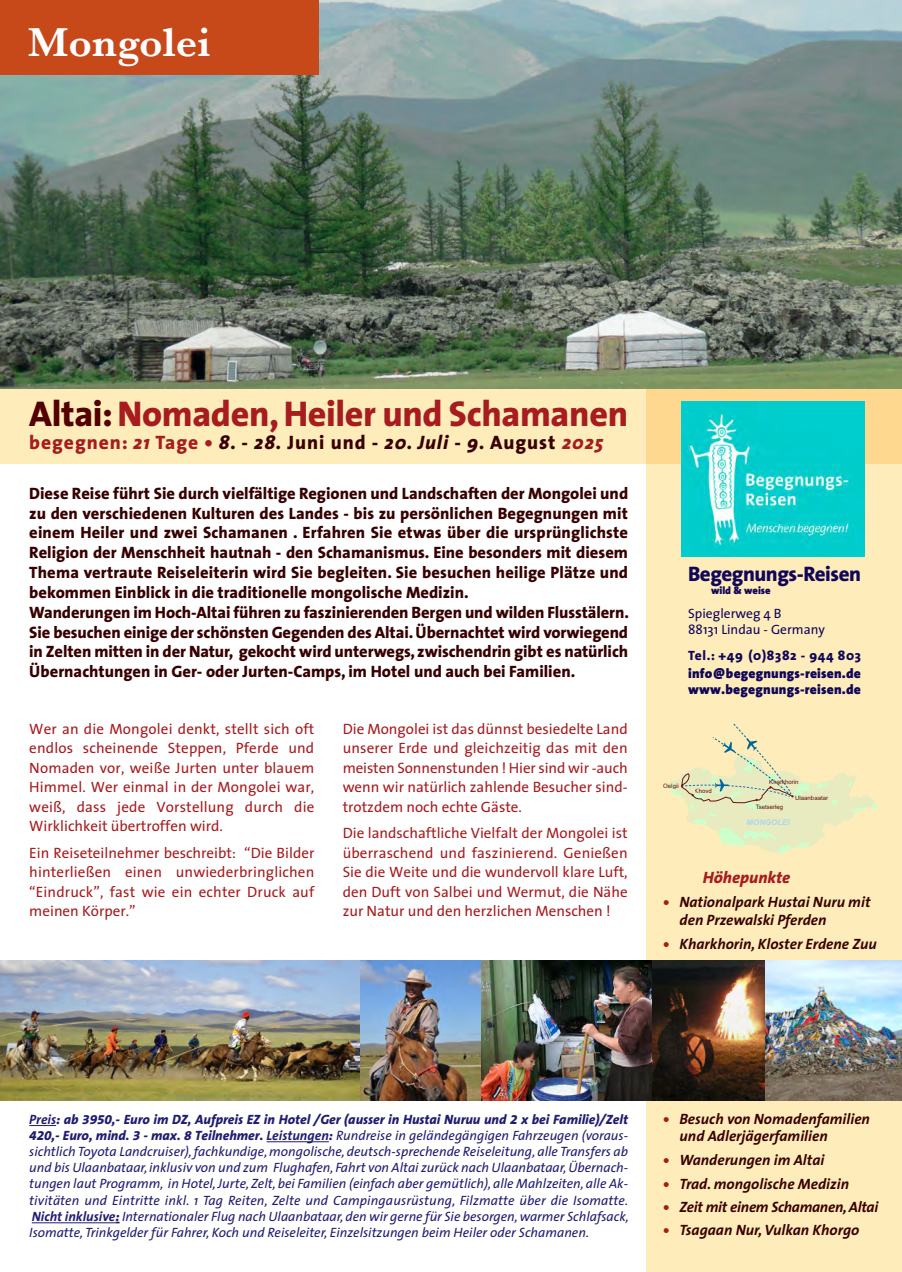
<style>
.page{position:relative;width:902px;height:1272px;background:#fff}
.page>*{position:absolute;margin:0;border:0;box-sizing:border-box;transform-origin:0 0}
.t1{font:600 42px "Baskerville";color:#fff}
.t2{font:800 36px "The Sans";letter-spacing:-.01em;color:#a61c1f}
.t3{font:800 21px "The Sans";letter-spacing:-.02em;color:#110658}
.t4{font:italic 800 19.5px "The Sans";letter-spacing:.05em;color:#380000}
.t5{font:800 16.5px/19.8px "The Sans";color:#380000;text-align:justify}
.t6{font:italic 800 16.5px "The Sans";color:#a61c1f}
.t7{font:15px/19.5px "The Sans Plain";color:#a61c1f;text-align:justify}
.t8{font:italic 700 15px "The Sans";color:#380000}
.t9{font:italic 700 15px "The Sans";letter-spacing:-.02em;color:#380000}
.t10{font:italic 13.5px/16.2px "The Sans";color:#201c70;text-align:justify}
.t11{font:900 13.5px "The Sans B9";letter-spacing:.015em;color:#110658}
.t12{font:13.5px "The Sans Plain";color:#110658}
.t13{font:800 13.5px "The Sans";letter-spacing:.05em;color:#110658}
.t14{font:900 10.5px "The Sans B9";color:#110658}
.t15{font:italic 700 7.8px "Arial";color:#acd7ea}
.t16{font:6px "Arial";color:#65140e}
.s1{color:#520000}
.s2{font-style:normal;color:#a61c1f}
.s3{color:#a61c1f}
.s4{font-style:normal}
.s5{font-weight:800;font-style:normal;color:#a61c1f}
.s6{font-weight:700}
.s7{font-family:"The Sans B8";font-weight:800}
</style>
<div class="page">
<div style="left:0;top:387px;width:897px;height:76px;background:#feedbb"></div>
<svg style="left:29px;top:1125px;width:27px;height:1px"></svg>
<hr style="left:266px;top:1141px;width:63px;height:1px;background:#201c70">
<hr style="left:32px;top:1222px;width:83px;height:1px;background:#201c70">
<div style="left:646px;top:462px;width:255px;height:809px;background:#feedbb"></div>
<img style="left:764px;top:960px;width:137px;height:140px">
<img style="left:480px;top:960px;width:284px;height:140px">
<img style="left:360px;top:960px;width:120px;height:140px">
<svg style="left:667px;top:723px;width:210px;height:131px"></svg>
<div style="left:646px;top:387px;width:255px;height:76px;background:#fed88f"></div>
<img style="left:0;top:0;width:901px;height:388px">
<div style="left:0;top:0;width:318px;height:75px;background:#c74919"></div>
<img style="left:0;top:960px;width:360px;height:140px">
<img style="left:681px;top:401px;width:183px;height:155px">
<p class="t1" style="left:28px;top:17px;width:184px">Mongolei</p>
<p class="t2" style="left:29px;top:399px;width:600px"><span class="s1">Altai:</span>Nomaden, Heiler und Schamanen</p>
<p class="t4" style="left:29px;top:426px;width:575px"><span class="s2">begegnen:</span> <span class="s3">21</span> <span class="s2">Tage •</span> 8. - 28. <span class="s4">Juni und</span> - 20. Juli - 9. <span class="s4">August</span> <span class="s3">2025</span></p>
<p class="t5" style="left:29px;top:485px;width:600px">Diese Reise führt Sie durch vielfältige Regionen und Landschaften der Mongolei und zu den verschiedenen Kulturen des Landes - bis zu persönlichen Begegnungen mit einem Heiler und zwei Schamanen . Erfahren Sie etwas über die ursprünglichste Religion der Menschheit hautnah - den Schamanismus. Eine besonders mit diesem Thema vertraute Reiseleiterin wird Sie begleiten. Sie besuchen heilige Plätze und bekommen Einblick in die traditionelle mongolische Medizin.</p>
<p class="t5" style="left:29px;top:604px;width:601px">Wanderungen im Hoch-Altai führen zu faszinierenden Bergen und wilden Flusstälern.<br>Sie besuchen einige der schönsten Gegenden des Altai. Übernachtet wird vorwiegend in Zelten mitten in der Natur, gekocht wird unterwegs, zwischendrin gibt es natürlich Übernachtungen in Ger- oder Jurten-Camps, im Hotel und auch bei Familien.</p>
<p class="t7" style="left:29px;top:720px;width:286px">Wer an die Mongolei denkt, stellt sich oft endlos scheinende Steppen, Pferde und</p>
<p class="t7" style="left:29px;top:759px;width:286px">Nomaden vor, weiße Jurten unter blauem Himmel. Wer einmal in der Mongolei war, weiß, dass jede Vorstellung durch die Wirklichkeit übertroffen wird.</p>
<p class="t7" style="left:29px;top:844px;width:286px">Ein Reiseteilnehmer beschreibt: “Die Bilder hinterließen einen unwiederbringlichen “Eindruck”, fast wie ein echter Druck auf meinen Körper.”</p>
<p class="t7" style="left:342px;top:720px;width:286px">Die Mongolei ist das dünnst besiedelte Land unserer Erde und gleichzeitig das mit den meisten Sonnenstunden ! Hier sind wir -auch wenn wir natürlich zahlende Besucher sind&shy;trotzdem noch echte Gäste.</p>
<p class="t7" style="left:342px;top:824px;width:286px">Die landschaftliche Vielfalt der Mongolei ist überraschend und faszinierend. Genießen Sie die Weite und die wundervoll klare Luft, den Duft von Salbei und Wermut, die Nähe zur Natur und den herzlichen Menschen !</p>
<p class="t3" style="left:688px;top:565px;width:174px">Begegnungs-Reisen</p>
<p class="t14" style="left:711px;top:586px;width:61px">wild &amp; weise</p>
<p class="t12" style="left:688px;top:608px;width:95px">Spieglerweg 4 B</p>
<p class="t12" style="left:688px;top:624px;width:138px">88131 Lindau - Germany</p>
<p class="t13" style="left:688px;top:650px;width:174px">Tel.: +49 (0)8382 - 944 803</p>
<p class="t11" style="left:688px;top:668px;width:174px">info@begegnungs-reisen.de</p>
<p class="t11" style="left:688px;top:684px;width:174px">www.begegnungs-reisen.de</p>
<p class="t16" style="left:663px;top:783px;width:17px">Oelgii</p>
<p class="t16" style="left:694px;top:788px;width:19px">Khovd</p>
<p class="t16" style="left:769px;top:780px;width:31px">Kharkhorin</p>
<p class="t16" style="left:755px;top:805px;width:29px">Tsetserleg</p>
<p class="t16" style="left:795px;top:795px;width:35px">Ulaanbaatar</p>
<p class="t15" style="left:746px;top:817px;width:45px">MONGOLEI</p>
<p class="t6" style="left:702px;top:863px;width:89px">Höhepunkte</p>
<p class="t8" style="left:663px;top:896px;width:209px"><span class="s5">•</span> Nationalpark Hustai Nuru mit</p>
<p class="t8" style="left:679px;top:914px;width:148px">den Przewalski Pferden</p>
<p class="t8" style="left:663px;top:937px;width:215px"><span class="s5">•</span> Kharkhorin, Kloster Erdene Zuu</p>
<p class="t10" style="left:29px;top:1112px;width:601px"><span class="s6">Preis</span><span class="s7">: ab 3950,- Euro im DZ, Aufpreis EZ in Hotel /Ger (ausser in Hustai Nuruu und 2 x bei Familie)/Zelt 420,- Euro, mind. 3 - max. 8 Teilnehmer.</span> <span class="s6">Leistungen</span><span class="s7">:</span> Rundreise in geländegängigen Fahrzeugen (voraus&shy;sichtlich Toyota Landcruiser), fachkundige, mongolische, deutsch-sprechende Reiseleitung, alle Transfers ab und bis Ulaanbataar, inklusiv von und zum Flughafen, Fahrt von Altai zurück nach Ulaanbataar, Übernach&shy;tungen laut Programm, in Hotel, Jurte, Zelt, bei Familien (einfach aber gemütlich), alle Mahlzeiten, alle Ak&shy;tivitäten und Eintritte inkl. 1 Tag Reiten, Zelte und Campingausrüstung, Filzmatte über die Isomatte.<br><span class="s6">Nicht inklusive</span><span class="s7">:</span> Internationaler Flug nach Ulaanbataar, den wir gerne für Sie besorgen, warmer Schlafsack, Isomatte, Trinkgelder für Fahrer, Koch und Reiseleiter, Einzelsitzungen beim Heiler oder Schamanen.</p>
<p class="t8" style="left:663px;top:1112px;width:208px"><span class="s5">•</span> Besuch von Nomadenfamilien</p>
<p class="t8" style="left:679px;top:1130px;width:150px">und Adlerjägerfamilien</p>
<p class="t8" style="left:663px;top:1154px;width:163px"><span class="s5">•</span> Wanderungen im Altai</p>
<p class="t8" style="left:663px;top:1177px;width:187px"><span class="s5">•</span> Trad. mongolische Medizin</p>
<p class="t9" style="left:663px;top:1200px;width:217px"><span class="s5">•</span> Zeit mit einem Schamanen, Altai</p>
<p class="t8" style="left:663px;top:1224px;width:197px"><span class="s5">•</span> Tsagaan Nur, Vulkan Khorgo</p>
</div>
